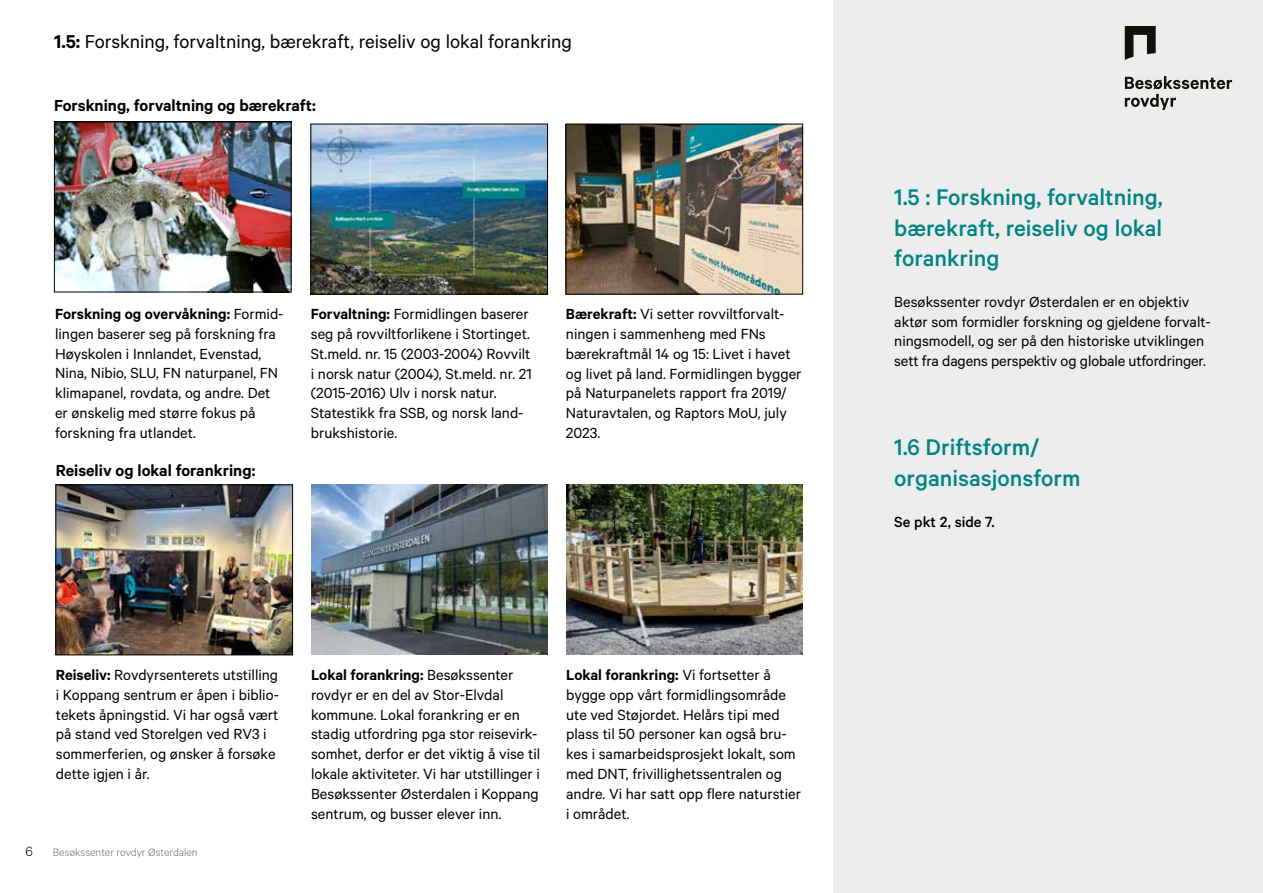
<style>
.page{position:relative;width:1263px;height:893px;background:#fff}
.page>*{position:absolute;margin:0;border:0;box-sizing:border-box;transform-origin:0 0}
.t1{font:500 25.5px/30.6px "Calibre";color:#008383;text-align:justify}
.t2{font:21px "Calibre";color:#000}
.t3{font:600 18px "Calibre";color:#000}
.t4{font:16.5px/19.8px "Calibre";color:#000}
.t5{font:500 16.5px "Calibre";color:#000}
.t6{font:300 15px "Calibre";color:#000}
.t7{font:300 12px "Calibre";color:#706f6f}
.s1{font-weight:600}
</style>
<div class="page">
<div style="left:833px;top:0;width:430px;height:893px;background:#ededed"></div>
<svg style="left:1125px;top:76px;width:107px;height:34px"></svg>
<svg style="left:1125px;top:27px;width:31px;height:33px"></svg>
<img style="left:56px;top:124px;width:233px;height:166px">
<div style="left:54px;top:122px;width:237px;height:170px;border:1px solid #000"></div>
<img style="left:313px;top:126px;width:233px;height:166px">
<div style="left:311px;top:124px;width:237px;height:170px;border:1px solid #000"></div>
<img style="left:568px;top:126px;width:233px;height:166px">
<div style="left:566px;top:124px;width:237px;height:170px;border:1px solid #000"></div>
<img style="left:58px;top:487px;width:233px;height:166px">
<div style="left:56px;top:485px;width:237px;height:170px;border:1px solid #000"></div>
<img style="left:311px;top:485px;width:237px;height:170px">
<img style="left:566px;top:485px;width:237px;height:170px">
<p class="t2" style="left:54px;top:29px;width:519px"><span class="s1">1.5:</span> Forskning, forvaltning, bærekraft, reiseliv og lokal forankring</p>
<p class="t3" style="left:54px;top:95px;width:263px">Forskning, forvaltning og bærekraft:</p>
<p class="t4" style="left:55px;top:303px;width:230px"><span class="s1">Forskning og overvåkning:</span> Formid&shy;lingen baserer seg på forskning fra Høyskolen i Innlandet, Evenstad, Nina, Nibio, SLU, FN naturpanel, FN klimapanel, rovdata, og andre. Det er ønskelig med større fokus på forskning fra utlandet.</p>
<p class="t4" style="left:311px;top:304px;width:222px"><span class="s1">Forvaltning:</span> Formidlingen baserer seg på rovviltforlikene i Stortinget.<br>St.meld. nr. 15 (2003-2004) Rovvilt i norsk natur (2004), St.meld. nr. 21 (2015-2016) Ulv i norsk natur.<br>Statestikk fra SSB, og norsk land&shy;brukshistorie.</p>
<p class="t4" style="left:566px;top:304px;width:237px"><span class="s1">Bærekraft:</span> Vi setter rovviltforvalt&shy;ningen i sammenheng med FNs bærekraftmål 14 og 15: Livet i havet og livet på land. Formidlingen bygger på Naturpanelets rapport fra 2019/<br>Naturavtalen, og Raptors MoU, july<br>2023.</p>
<p class="t3" style="left:56px;top:460px;width:201px">Reiseliv og lokal forankring:</p>
<p class="t4" style="left:56px;top:664px;width:225px"><span class="s1">Reiseliv:</span> Rovdyrsenterets utstilling i Koppang sentrum er åpen i biblio&shy;tekets åpningstid. Vi har også vært på stand ved Storelgen ved RV3 i sommerferien, og ønsker å forsøke dette igjen i år.</p>
<p class="t4" style="left:311px;top:664px;width:231px"><span class="s1">Lokal forankring:</span> Besøkssenter rovdyr er en del av Stor-Elvdal kommune. Lokal forankring er en stadig utfordring pga stor reisevirk&shy;somhet, derfor er det viktig å vise til lokale aktiviteter. Vi har utstillinger i Besøkssenter Østerdalen i Koppang sentrum, og busser elever inn.</p>
<p class="t4" style="left:566px;top:664px;width:236px"><span class="s1">Lokal forankring:</span> Vi fortsetter å bygge opp vårt formidlingsområde ute ved Støjordet. Helårs tipi med plass til 50 personer kan også bru&shy;kes i samarbeidsprosjekt lokalt, som med DNT, frivillighetssentralen og andre. Vi har satt opp flere naturstier i området.</p>
<p class="t6" style="left:26px;top:843px;width:9px">6</p>
<p class="t7" style="left:53px;top:846px;width:146px">Besøkssenter rovdyr Østerdalen</p>
<h1 class="t1" style="left:894px;top:181px;width:270px">1.5 : Forskning, forvaltning, bærekraft, reiseliv og lokal forankring</h1>
<p class="t4" style="left:894px;top:292px;width:318px">Besøkssenter rovdyr Østerdalen er en objektiv aktør som formidler forskning og gjeldene forvalt&shy;ningsmodell, og ser på den historiske utviklingen sett fra dagens perspektiv og globale utfordringer.</p>
<h1 class="t1" style="left:894px;top:431px;width:188px">1.6 Driftsform/ organisasjonsform</h1>
<p class="t5" style="left:894px;top:512px;width:102px">Se pkt 2, side 7.</p>
</div>
